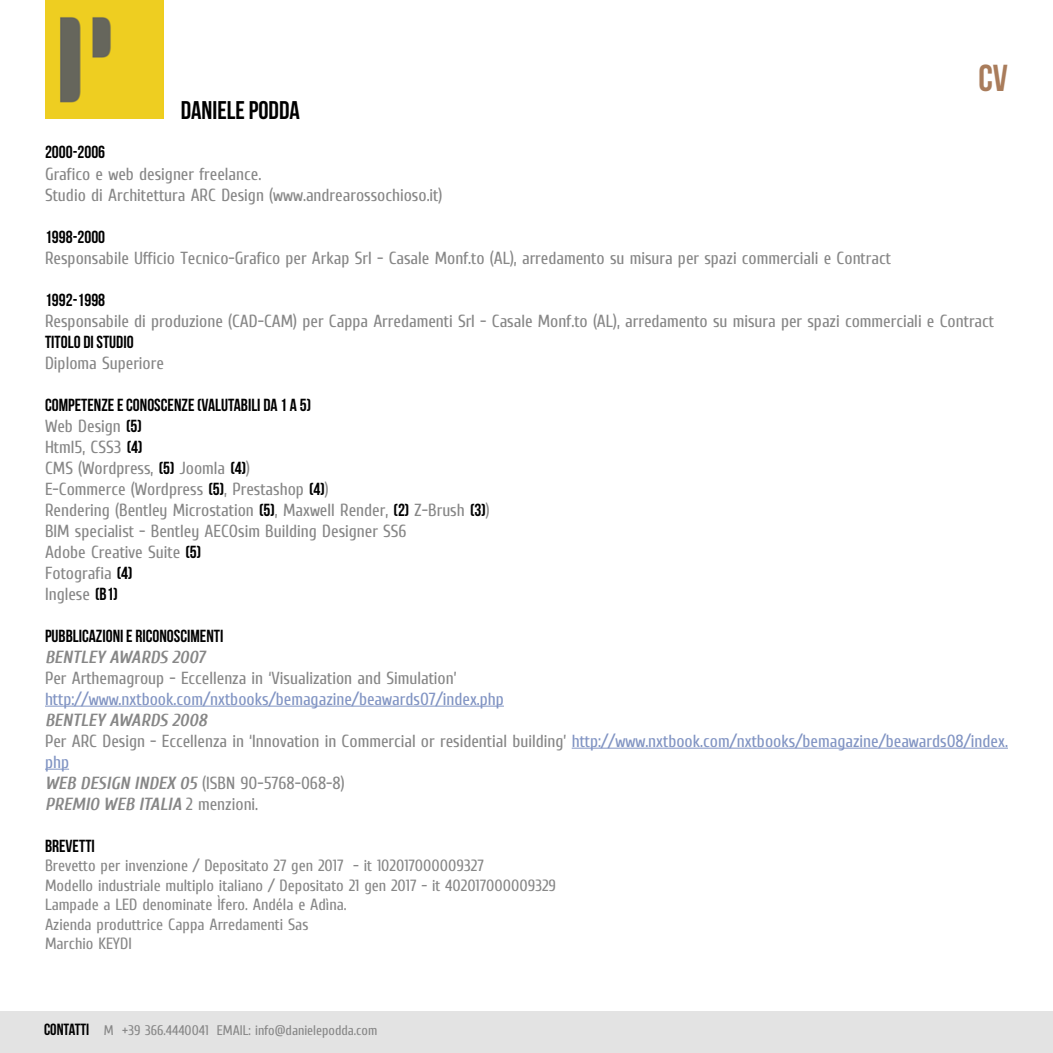
<style>
.page{position:relative;width:1053px;height:1053px;background:#fff}
.page>*{position:absolute;margin:0;border:0;box-sizing:border-box;transform-origin:0 0}
.t1{font:37.5px "Bebas Neue";color:#a97c5b}
.t2{font:25.5px "Bebas Neue";color:#000}
.t3{font:17.5px/21px "Cuprum";color:#878787}
.t4{font:17.5px "Bebas Neue";color:#000}
.t5{font:17.5px "Cuprum";color:#8194c3}
.t6{font:italic 700 17.5px "Cuprum";color:#878787}
.t7{font:16.25px/19.5px "Cuprum";color:#878787}
.t8{font:13.88px "Cuprum";color:#878787}
.s1{font-family:"Bebas Neue";color:#000}
.s2{font-weight:700;font-style:italic}
.s3{color:#8194c3}
.s4{font-family:"Bebas Neue";font-size:16.25px;color:#000}
</style>
<div class="page">
<div style="left:0;top:1011px;width:1052px;height:41px;background:#e3e3e3"></div>
<img style="left:45px;top:0;width:119px;height:119px">
<hr style="left:45px;top:705px;width:459px;height:1px;background:#8194c3">
<hr style="left:571px;top:747px;width:436px;height:1px;background:#8194c3">
<svg style="left:45px;top:768px;width:24px;height:1px"></svg>
<h2 class="t2" style="left:181px;top:96px;width:121px">DANIELE PODDA</h2>
<h1 class="t1" style="left:978px;top:57px;width:31px">CV</h1>
<p class="t4" style="left:45px;top:143px;width:62px">2000-2006</p>
<p class="t3" style="left:45px;top:163px;width:399px">Grafico e web designer freelance.<br>Studio di Architettura ARC Design (www.andrearossochioso.it)</p>
<p class="t4" style="left:45px;top:227px;width:62px">1998-2000</p>
<p class="t3" style="left:45px;top:247px;width:847px">Responsabile Ufficio Tecnico-Grafico per Arkap Srl - Casale Monf.to (AL), arredamento su misura per spazi commerciali e Contract</p>
<p class="t4" style="left:45px;top:290px;width:62px">1992-1998</p>
<p class="t3" style="left:45px;top:310px;width:950px">Responsabile di produzione (CAD-CAM) per Cappa Arredamenti Srl - Casale Monf.to (AL), arredamento su misura per spazi commerciali e Contract</p>
<p class="t4" style="left:45px;top:332px;width:90px">TITOLO DI STUDIO</p>
<p class="t3" style="left:45px;top:352px;width:120px">Diploma Superiore</p>
<p class="t4" style="left:45px;top:395px;width:267px">COMPETENZE E CONOSCENZE (VALUTABILI DA 1 A 5)</p>
<p class="t3" style="left:45px;top:415px;width:446px">Web Design <span class="s1">(5)<br></span>Html5, CSS3 <span class="s1">(4)<br></span>CMS (Wordpress, <span class="s1">(5)</span> Joomla <span class="s1">(4)</span>)<br>E-Commerce (Wordpress <span class="s1">(5)</span>, Prestashop <span class="s1">(4)</span>)<br>Rendering (Bentley Microstation <span class="s1">(5)</span>, Maxwell Render, <span class="s1">(2)</span> Z-Brush <span class="s1">(3)</span>)<br>BIM specialist - Bentley AECOsim Building Designer SS6<br>Adobe Creative Suite <span class="s1">(5)<br></span>Fotografia <span class="s1">(4)<br></span>Inglese <span class="s1">(B1)</span></p>
<p class="t4" style="left:45px;top:626px;width:180px">PUBBLICAZIONI E RICONOSCIMENTI</p>
<p class="t6" style="left:45px;top:647px;width:161px">BENTLEY AWARDS 2007</p>
<p class="t3" style="left:45px;top:667px;width:413px">Per Arthemagroup - Eccellenza in ‘Visualization and Simulation’</p>
<p class="t5" style="left:45px;top:688px;width:460px">http://www.nxtbook.com/nxtbooks/bemagazine/beawards07/index.php</p>
<p class="t3" style="left:45px;top:709px;width:964px"><span class="s2">BENTLEY AWARDS 2008<br></span>Per ARC Design - Eccellenza in ‘Innovation in Commercial or residential building’ <span class="s3">http://www.nxtbook.com/nxtbooks/bemagazine/beawards08/index. php<br></span><span class="s2">WEB DESIGN INDEX 05</span> (ISBN 90-5768-068-8)<br><span class="s2">PREMIO WEB ITALIA</span> 2 menzioni.</p>
<p class="t4" style="left:45px;top:836px;width:51px">BREVETTI</p>
<p class="t7" style="left:45px;top:855px;width:512px">Brevetto per invenzione / Depositato 27 gen 2017 - it 102017000009327<br>Modello industriale multiplo italiano / Depositato 21 gen 2017 - it 402017000009329<br>Lampade a LED denominate Ìfero. Andéla e Adìna.<br>Azienda produttrice Cappa Arredamenti Sas<br>Marchio KEYDI</p>
<p class="t8" style="left:44px;top:1021px;width:335px"><span class="s4">CONTATTI</span> M +39 366.4440041 EMAIL: info@danielepodda.com</p>
</div>
